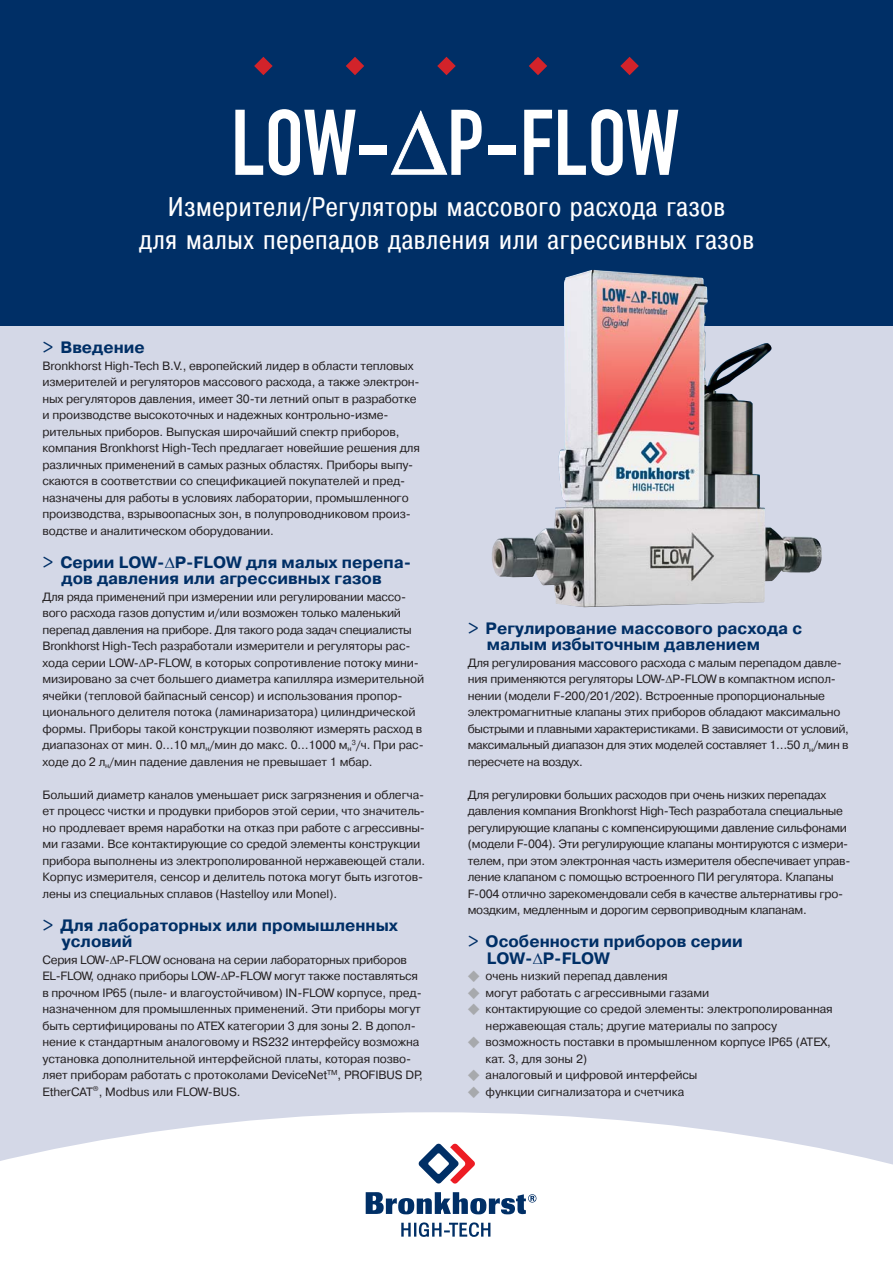
<style>
.page{position:relative;width:893px;height:1263px;background:#fff}
.page>*{position:absolute;margin:0;border:0;box-sizing:border-box;transform-origin:0 0}
.t1{font:91.5px "DIN Engschrift";color:#fff}
.t2{font:27px/33px "Pragmatica Cond C";letter-spacing:.05em;color:#fff;text-align:center}
.t3{font:700 16.5px/16.5px "Pragmatica C";color:#002f66}
.t4{font:12px/16.5px "Pragmatica C";letter-spacing:-.015em;color:#231f20}
.s1{color:#a7a9ac}
</style>
<div class="page">
<div style="left:0;top:293px;width:893px;height:970px;background:#d4d8e7"></div>
<div style="left:0;top:0;width:893px;height:325px;background:#002f66"></div>
<svg style="left:0;top:1112px;width:893px;height:151px;background:#f9fafc"></svg>
<svg style="left:401px;top:1222px;width:89px;height:15px"></svg>
<svg style="left:418px;top:1144px;width:57px;height:40px;background:#b29fb0"></svg>
<svg style="left:366px;top:1192px;width:170px;height:22px;background:#7a92af"></svg>
<img style="left:491px;top:269px;width:332px;height:338px">
<svg style="left:254px;top:57px;width:19px;height:18px"></svg>
<svg style="left:346px;top:57px;width:18px;height:18px"></svg>
<svg style="left:437px;top:57px;width:19px;height:18px"></svg>
<svg style="left:529px;top:57px;width:18px;height:18px"></svg>
<svg style="left:620px;top:57px;width:19px;height:18px"></svg>
<svg style="left:390px;top:110px;width:58px;height:65px"></svg>
<h1 class="t1" style="left:231px;top:89px;width:450px">LOW- P-FLOW</h1>
<h2 class="t2" style="left:139px;top:193px;width:616px">Измерители/Регуляторы массового расхода газов<br>для малых перепадов давления или агрессивных газов</h2>
<h3 class="t3" style="left:42px;top:341px;width:104px">&gt; Введение</h3>
<p class="t4" style="left:42px;top:358px;width:379px">Bronkhorst High-Tech B.V., европейский лидер в области тепловых измерителей и регуляторов массового расхода, а также электрон&shy;ных регуляторов давления, имеет 30-ти летний опыт в разработке и производстве высокоточных и надежных контрольно-изме&shy;рительных приборов. Выпуская широчайший спектр приборов, компания Bronkhorst High-Tech предлагает новейшие решения для различных применений в самых разных областях. Приборы выпу&shy;скаются в соответствии со спецификацией покупателей и пред&shy;назначены для работы в условиях лаборатории, промышленного производства, взрывоопасных зон, в полупроводниковом произ&shy;водстве и аналитическом оборудовании.</p>
<h3 class="t3" style="left:62px;top:555px;width:351px;text-indent:-19px">&gt; Серии LOW- P-FLOW для малых перепа&shy;дов давления или агрессивных газов</h3>
<p class="t4" style="left:42px;top:589px;width:383px">Для ряда применений при измерении или регулировании массо&shy;вого расхода газов допустим и/или возможен только маленький перепад давления на приборе. Для такого рода задач специалисты Bronkhorst High-Tech разработали измерители и регуляторы рас&shy;хода серии LOW- P-FLOW, в которых сопротивление потоку мини&shy;мизировано за счет большего диаметра капилляра измерительной ячейки (тепловой байпасный сенсор) и использования пропор&shy;ционального делителя потока (ламинаризатора) цилиндрической формы. Приборы такой конструкции позволяют измерять расход в диапазонах от мин. 0…10 мл<sub>н</sub>/мин до макс. 0…1000 м<sub>н</sub><sup>3</sup>/ч. При рас&shy;ходе до 2 л<sub>н</sub>/мин падение давления не превышает 1 мбар.</p>
<p class="t4" style="left:42px;top:787px;width:384px">Больший диаметр каналов уменьшает риск загрязнения и облегча&shy;ет процесс чистки и продувки приборов этой серии, что значитель&shy;но продлевает время наработки на отказ при работе с агрессивны&shy;ми газами. Все контактирующие со средой элементы конструкции прибора выполнены из электрополированной нержавеющей стали.<br>Корпус измерителя, сенсор и делитель потока могут быть изготов&shy;лены из специальных сплавов (Hastelloy или Monel).</p>
<h3 class="t3" style="left:62px;top:918px;width:338px;text-indent:-19px">&gt; Для лабораторных или промышленных условий</h3>
<p class="t4" style="left:42px;top:952px;width:382px">Серия LOW- P-FLOW основана на серии лабораторных приборов EL-FLOW, однако приборы LOW- P-FLOW могут также поставляться в прочном IP65 (пыле- и влагоустойчивом) IN-FLOW корпусе, пред&shy;назначенном для промышленных применений. Эти приборы могут быть сертифицированы по ATEX категории 3 для зоны 2. В допол&shy;нение к стандартным аналоговому и RS232 интерфейсу возможна установка дополнительной интерфейсной платы, которая позво&shy;ляет приборам работать с протоколами DeviceNet<sup>TM</sup>, PROFIBUS DP, EtherCAT<sup>®</sup>, Modbus или FLOW-BUS.</p>
<h3 class="t3" style="left:487px;top:621px;width:317px;text-indent:-19px">&gt; Регулирование массового расхода с малым избыточным давлением</h3>
<p class="t4" style="left:468px;top:656px;width:383px">Для регулирования массового расхода с малым перепадом давле&shy;ния применяются регуляторы LOW- P-FLOW в компактном испол&shy;нении (модели F-200/201/202). Встроенные пропорциональные электромагнитные клапаны этих приборов обладают максимально быстрыми и плавными характеристиками. В зависимости от условий, максимальный диапазон для этих моделей составляет 1…50 л<sub>н</sub>/мин в пересчете на воздух.</p>
<p class="t4" style="left:468px;top:788px;width:384px">Для регулировки больших расходов при очень низких перепадах давления компания Bronkhorst High-Tech разработала специальные регулирующие клапаны с компенсирующими давление сильфонами (модели F-004). Эти регулирующие клапаны монтируются с измери&shy;телем, при этом электронная часть измерителя обеспечивает управ&shy;ление клапаном с помощью встроенного ПИ регулятора. Клапаны F-004 отлично зарекомендовали себя в качестве альтернативы гро&shy;моздким, медленным и дорогим сервоприводным клапанам.</p>
<h3 class="t3" style="left:487px;top:935px;width:257px;text-indent:-19px">&gt; Особенности приборов серии<br>LOW- P-FLOW</h3>
<p class="t4" style="left:468px;top:969px;width:202px"><span class="s1">◆</span> очень низкий перепад давления</p>
<p class="t4" style="left:468px;top:986px;width:243px"><span class="s1">◆</span> могут работать с агрессивными газами</p>
<p class="t4" style="left:486px;top:1002px;width:349px;text-indent:-18px"><span class="s1">◆</span> контактирующие со средой элементы: электрополированная нержавеющая сталь; другие материалы по запросу</p>
<p class="t4" style="left:486px;top:1035px;width:347px;text-indent:-18px"><span class="s1">◆</span> возможность поставки в промышленном корпусе IP65 (ATEX, кат. 3, для зоны 2)</p>
<p class="t4" style="left:468px;top:1068px;width:231px"><span class="s1">◆</span> аналоговый и цифровой интерфейсы</p>
<p class="t4" style="left:468px;top:1085px;width:218px"><span class="s1">◆</span> функции сигнализатора и счетчика</p>
</div>
